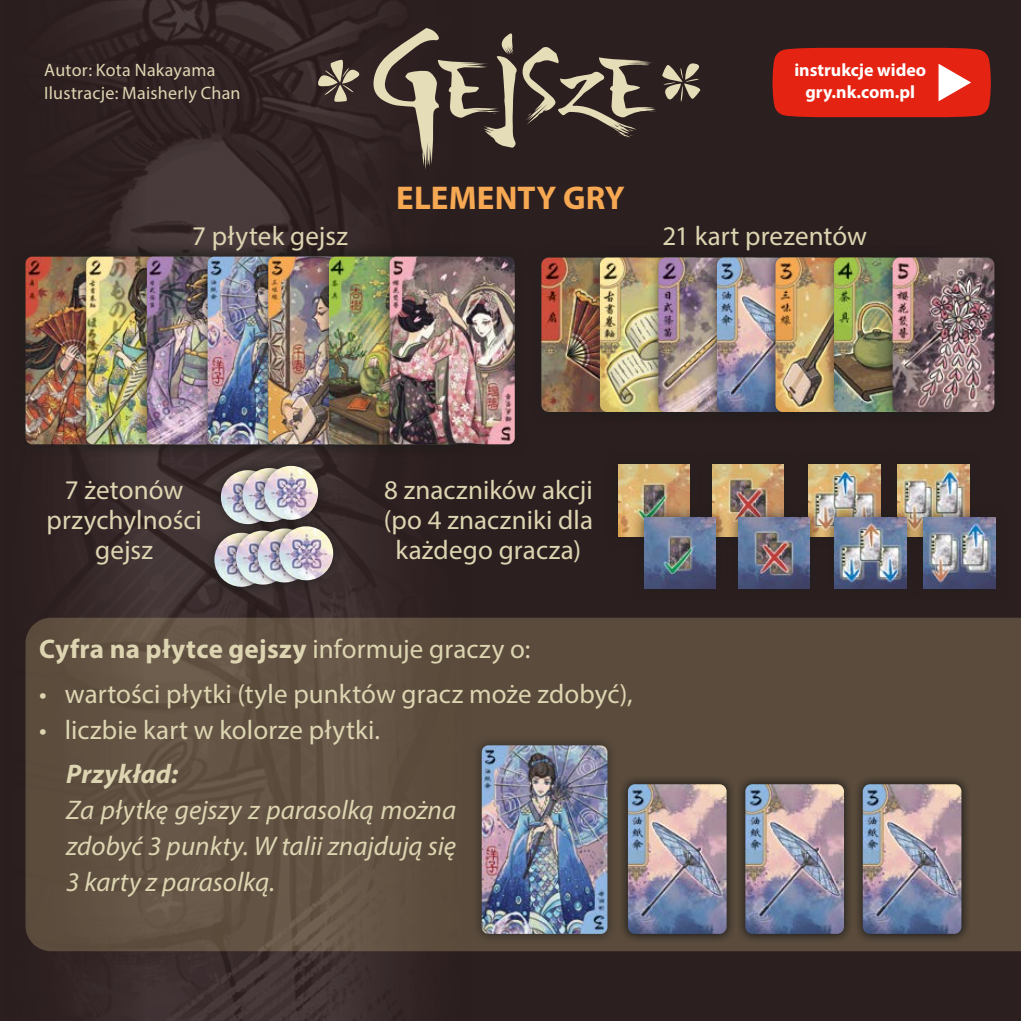
<style>
.page{position:relative;width:1021px;height:1021px;background:#fff}
.page>*{position:absolute;margin:0;border:0;box-sizing:border-box;transform-origin:0 0}
.t1{font:700 33px "Myriad Pro";letter-spacing:.005em;color:#f7a852}
.t2{font:27px/30px "Myriad Pro";letter-spacing:.005em;color:#ddd5b1;text-align:center}
.t3{font:italic 27px/36px "Myriad Pro";color:#ddd5b1;text-align:justify}
.t4{font:700 27px "Myriad Pro";letter-spacing:.01em;color:#ddd5b1}
.t5{font:italic 700 27px "Myriad Pro";letter-spacing:.01em;color:#ddd5b1}
.t6{font:18px/23.4px "Myriad Pro";letter-spacing:.015em;color:#ddd5b1}
.t7{font:700 18px/21.6px "Myriad Pro";color:#fff;text-align:center}
.s1{font-weight:400}
</style>
<div class="page">
<div style="left:0;top:0;width:1020px;height:1020px;background:#2c1f20"></div>
<img style="left:25px;top:0;width:422px;height:1020px">
<svg style="left:315px;top:60px;width:47px;height:42px"></svg>
<svg style="left:372px;top:28px;width:329px;height:142px"></svg>
<div style="left:13px;top:243px;width:151px;height:214px;background:#1d1d1b;opacity:.75"></div>
<img style="left:26px;top:257px;width:47px;height:187px">
<div style="left:73px;top:243px;width:152px;height:214px;background:#1d1d1b;opacity:.75"></div>
<img style="left:86px;top:257px;width:48px;height:187px">
<div style="left:134px;top:243px;width:151px;height:214px;background:#1d1d1b;opacity:.75"></div>
<img style="left:147px;top:257px;width:48px;height:187px">
<div style="left:195px;top:243px;width:151px;height:214px;background:#1d1d1b;opacity:.75"></div>
<img style="left:207px;top:257px;width:48px;height:187px">
<div style="left:255px;top:243px;width:152px;height:214px;background:#1d1d1b;opacity:.75"></div>
<img style="left:268px;top:257px;width:48px;height:187px">
<div style="left:316px;top:243px;width:151px;height:214px;background:#1d1d1b;opacity:.75"></div>
<img style="left:329px;top:257px;width:48px;height:187px">
<div style="left:377px;top:243px;width:151px;height:214px;background:#1d1d1b;opacity:.75"></div>
<img style="left:389px;top:257px;width:126px;height:187px">
<img style="left:541px;top:257px;width:47px;height:155px">
<div style="left:588px;top:245px;width:125px;height:178px;background:#1d1d1b;opacity:.75"></div>
<img style="left:600px;top:257px;width:46px;height:155px">
<div style="left:646px;top:245px;width:126px;height:178px;background:#1d1d1b;opacity:.75"></div>
<img style="left:658px;top:257px;width:47px;height:155px">
<div style="left:705px;top:245px;width:125px;height:178px;background:#1d1d1b;opacity:.75"></div>
<img style="left:717px;top:257px;width:46px;height:155px">
<div style="left:763px;top:245px;width:126px;height:178px;background:#1d1d1b;opacity:.75"></div>
<img style="left:775px;top:257px;width:47px;height:155px">
<div style="left:822px;top:245px;width:125px;height:178px;background:#1d1d1b;opacity:.75"></div>
<img style="left:834px;top:257px;width:46px;height:155px">
<div style="left:880px;top:245px;width:126px;height:178px;background:#1d1d1b;opacity:.75"></div>
<img style="left:892px;top:257px;width:102px;height:155px">
<div style="left:210px;top:459px;width:76px;height:76px;background:#1d1d1b;opacity:.75"></div>
<img style="left:221px;top:470px;width:11px;height:52px">
<div style="left:232px;top:457px;width:76px;height:76px;background:#1d1d1b;opacity:.75"></div>
<img style="left:242px;top:468px;width:12px;height:52px">
<div style="left:254px;top:455px;width:75px;height:75px;background:#1d1d1b;opacity:.75"></div>
<img style="left:264px;top:466px;width:54px;height:51px">
<div style="left:204px;top:522px;width:76px;height:75px;background:#1d1d1b;opacity:.75"></div>
<img style="left:214px;top:533px;width:12px;height:53px">
<div style="left:226px;top:520px;width:75px;height:75px;background:#1d1d1b;opacity:.75"></div>
<img style="left:236px;top:530px;width:11px;height:54px">
<div style="left:247px;top:517px;width:76px;height:76px;background:#1d1d1b;opacity:.75"></div>
<img style="left:258px;top:528px;width:11px;height:54px">
<div style="left:269px;top:515px;width:75px;height:76px;background:#1d1d1b;opacity:.75"></div>
<img style="left:279px;top:526px;width:54px;height:54px">
<img style="left:618px;top:464px;width:71px;height:72px">
<img style="left:712px;top:464px;width:71px;height:40px">
<img style="left:808px;top:464px;width:72px;height:40px">
<img style="left:897px;top:464px;width:72px;height:40px">
<div style="left:631px;top:504px;width:97px;height:98px;background:#1d1d1b;opacity:.75"></div>
<img style="left:644px;top:517px;width:71px;height:72px">
<div style="left:725px;top:504px;width:97px;height:98px;background:#1d1d1b;opacity:.75"></div>
<img style="left:738px;top:517px;width:71px;height:72px">
<div style="left:821px;top:504px;width:97px;height:98px;background:#1d1d1b;opacity:.75"></div>
<img style="left:834px;top:517px;width:72px;height:72px">
<div style="left:910px;top:504px;width:98px;height:98px;background:#1d1d1b;opacity:.75"></div>
<img style="left:923px;top:517px;width:72px;height:72px">
<svg style="left:26px;top:617px;width:994px;height:334px;background:#5e4e3f"></svg>
<div style="left:472px;top:735px;width:145px;height:208px;background:#1d1d1b;opacity:.75"></div>
<img style="left:481px;top:745px;width:126px;height:188px">
<div style="left:619px;top:775px;width:116px;height:167px;background:#1d1d1b;opacity:.75"></div>
<img style="left:628px;top:784px;width:98px;height:149px">
<div style="left:736px;top:775px;width:116px;height:167px;background:#1d1d1b;opacity:.75"></div>
<img style="left:745px;top:784px;width:99px;height:149px">
<div style="left:854px;top:775px;width:115px;height:167px;background:#1d1d1b;opacity:.75"></div>
<img style="left:862px;top:784px;width:99px;height:149px">
<svg style="left:772px;top:48px;width:218px;height:69px;background:#e02b1c"></svg>
<p class="t6" style="left:44px;top:58px;width:198px">Autor: Kota Nakayama<br>Ilustracje: Maisherly Chan</p>
<p class="t2" style="left:192px;top:221px;width:157px">7 płytek gejsz</p>
<p class="t1" style="left:396px;top:176px;width:230px">ELEMENTY GRY</p>
<p class="t7" style="left:794px;top:59px;width:133px">instrukcje wideo gry.nk.com.pl</p>
<p class="t2" style="left:662px;top:221px;width:206px">21 kart prezentów</p>
<p class="t2" style="left:46px;top:474px;width:157px">7 żetonów przychylności gejsz</p>
<p class="t2" style="left:384px;top:474px;width:211px">8 znaczników akcji (po 4 znaczniki dla każdego gracza)</p>
<p class="t4" style="left:39px;top:631px;width:493px">Cyfra na płytce gejszy <span class="s1">informuje graczy o:</span></p>
<p class="t2" style="left:39px;top:678px;width:595px">• wartości płytki (tyle punktów gracz może zdobyć),</p>
<p class="t2" style="left:39px;top:714px;width:342px">• liczbie kart w kolorze płytki.</p>
<p class="t5" style="left:66px;top:756px;width:114px">Przykład:</p>
<p class="t3" style="left:66px;top:792px;width:391px">Za płytkę gejszy z parasolką można zdobyć 3 punkty. W talii znajdują się 3 karty z parasolką.</p>
</div>
